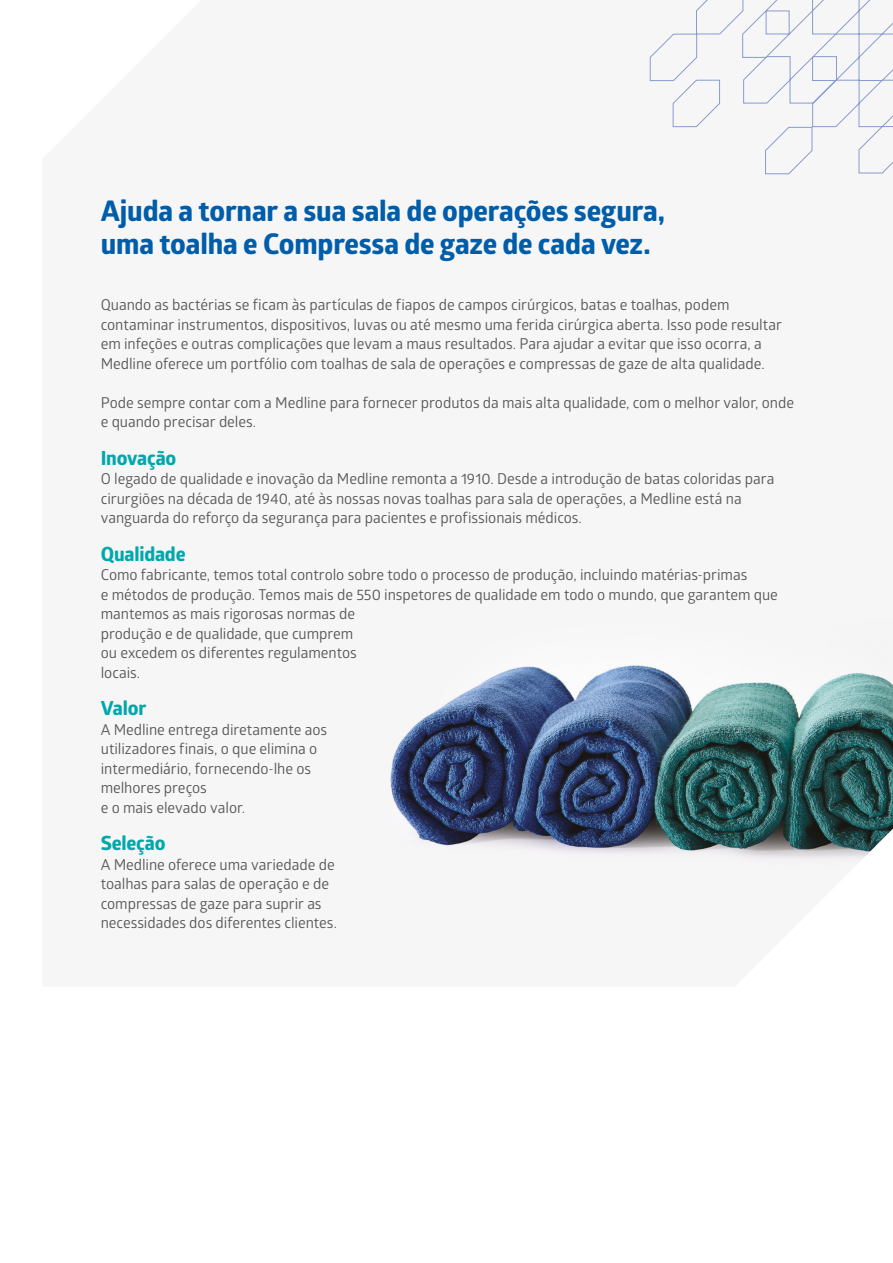
<style>
.page{position:relative;width:893px;height:1263px;background:#fff}
.page>*{position:absolute;margin:0;border:0;box-sizing:border-box;transform-origin:0 0}
.t1{font:700 28.5px/33px "Globerx";letter-spacing:-.005em;color:#005da9}
.MEDLINE_-_A_Head{font:700 19.5px "Globerx";letter-spacing:-.01em;color:#00a8ac}
.MEDLINE_-_A_Head-2{font:15px/19.5px "Glober";letter-spacing:-.005em;color:#575756}
</style>
<div class="page">
<img style="left:389px;top:174px;width:504px;height:690px">
<svg style="left:649px;top:0;width:244px;height:174px"></svg>
<p class="t1" style="left:101px;top:194px;width:566px">Ajuda a tornar a sua sala de operações segura, uma toalha e Compressa de gaze de cada vez.</p>
<p class="MEDLINE_-_A_Head-2" style="left:101px;top:294px;width:683px">Quando as bactérias se ficam às partículas de fiapos de campos cirúrgicos, batas e toalhas, podem contaminar instrumentos, dispositivos, luvas ou até mesmo uma ferida cirúrgica aberta. Isso pode resultar em infeções e outras complicações que levam a maus resultados. Para ajudar a evitar que isso ocorra, a Medline oferece um portfólio com toalhas de sala de operações e compressas de gaze de alta qualidade.</p>
<p class="MEDLINE_-_A_Head-2" style="left:101px;top:392px;width:695px">Pode sempre contar com a Medline para fornecer produtos da mais alta qualidade, com o melhor valor, onde e quando precisar deles.</p>
<p class="MEDLINE_-_A_Head" style="left:101px;top:444px;width:77px">Inovação</p>
<p class="MEDLINE_-_A_Head-2" style="left:101px;top:468px;width:675px">O legado de qualidade e inovação da Medline remonta a 1910. Desde a introdução de batas coloridas para cirurgiões na década de 1940, até às nossas novas toalhas para sala de operações, a Medline está na vanguarda do reforço da segurança para pacientes e profissionais médicos.</p>
<p class="MEDLINE_-_A_Head" style="left:101px;top:540px;width:86px">Qualidade</p>
<p class="MEDLINE_-_A_Head-2" style="left:101px;top:564px;width:648px">Como fabricante, temos total controlo sobre todo o processo de produção, incluindo matérias-primas</p>
<p class="MEDLINE_-_A_Head-2" style="left:101px;top:584px;width:679px">e métodos de produção. Temos mais de 550 inspetores de qualidade em todo o mundo, que garantem que mantemos as mais rigorosas normas de<br>produção e de qualidade, que cumprem<br>ou excedem os diferentes regulamentos<br>locais.</p>
<p class="MEDLINE_-_A_Head" style="left:101px;top:694px;width:47px">Valor</p>
<p class="MEDLINE_-_A_Head-2" style="left:101px;top:719px;width:228px">A Medline entrega diretamente aos utilizadores finais, o que elimina o intermediário, fornecendo-lhe os melhores preços</p>
<p class="MEDLINE_-_A_Head-2" style="left:101px;top:797px;width:146px">e o mais elevado valor.</p>
<p class="MEDLINE_-_A_Head" style="left:101px;top:829px;width:66px">Seleção</p>
<p class="MEDLINE_-_A_Head-2" style="left:101px;top:854px;width:238px">A Medline oferece uma variedade de toalhas para salas de operação e de compressas de gaze para suprir as necessidades dos diferentes clientes.</p>
</div>
